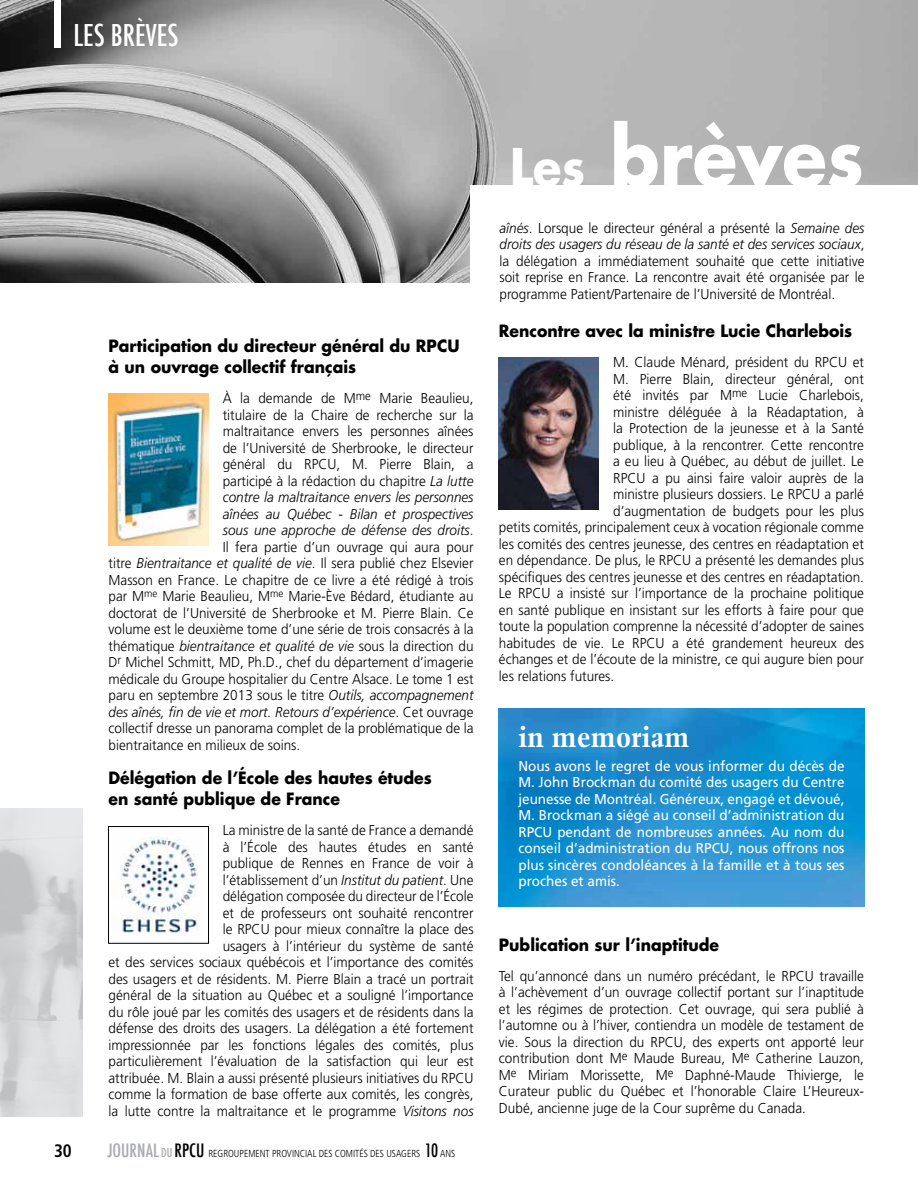
<style>
.page{position:relative;width:918px;height:1188px;background:#fff}
.page>*{position:absolute;margin:0;border:0;box-sizing:border-box;transform-origin:0 0}
.t1{font:700 79.05px "Futura";color:#fff;scale:.92 1}
.t2{font:500 condensed 29.4px "Futura";color:#fff}
.t3{font:700 28.5px "Trump Mediaeval";color:#fff;scale:.95 1}
.t4{font:700 condensed 18px "Frutiger";color:#000;scale:.95 1}
.t5{font:700 16.5px/21px "Futura";color:#000;scale:.95 1}
.t6{font:300 14.25px/16.5px "Frutiger";color:#000;text-align:justify;scale:.95 1}
.t7{font:14.25px/16.5px "Frutiger";color:#fff;text-align:justify;scale:.95 1}
.t8{font:italic 300 14.25px "Frutiger";color:#000;scale:.95 1}
.t9{font:300 condensed 10.2px "Frutiger";color:#000;scale:.95 1}
.s1{font-style:italic}
.s2{font-style:normal}
.s3{font-family:"Futura";font-weight:500;font-size:18px;color:#a9abae}
.s4{font-family:"Futura";font-weight:500;font-size:12px;color:#a9abae}
.s5{font-family:"Futura";font-weight:500;font-size:18px}
.s6{font-size:50.55px}
</style>
<div class="page">
<img style="left:0;top:0;width:918px;height:283px">
<div style="left:471px;top:186px;width:447px;height:220px;background:#fff"></div>
<div style="left:54px;top:0;width:6px;height:48px;background:#fff"></div>
<img style="left:0;top:809px;width:82px;height:308px">
<img style="left:119px;top:837px;width:80px;height:96px">
<div style="left:108px;top:826px;width:101px;height:117px;border:1px solid #000"></div>
<img style="left:109px;top:393px;width:100px;height:152px">
<img style="left:499px;top:357px;width:100px;height:153px">
<img style="left:499px;top:708px;width:365px;height:199px">
<h2 class="t2" style="left:73px;top:17px;width:94px">LES BRÈVES</h2>
<p class="t5" style="left:109px;top:335px;width:371px">Participation du directeur général du RPCU à un ouvrage collectif français</p>
<p class="t6" style="left:223px;top:390px;width:266px">À la demande de M<sup>me</sup> Marie Beaulieu,</p>
<p class="t6" style="left:223px;top:407px;width:265px">titulaire de la Chaire de recherche sur la</p>
<p class="t6" style="left:223px;top:423px;width:266px">maltraitance envers les personnes aînées</p>
<p class="t6" style="left:223px;top:440px;width:266px">de l’Université de Sherbrooke, le directeur</p>
<p class="t6" style="left:223px;top:456px;width:265px">général du RPCU, M. Pierre Blain, a</p>
<p class="t6" style="left:223px;top:473px;width:265px">participé à la rédaction du chapitre <span class="s1">La lutte</span></p>
<p class="t8" style="left:223px;top:489px;width:266px">contre la maltraitance envers les personnes</p>
<p class="t8" style="left:223px;top:506px;width:266px">aînées au Québec - Bilan et prospectives</p>
<p class="t8" style="left:223px;top:522px;width:266px">sous une approche de défense des droits<span class="s2">.</span></p>
<p class="t6" style="left:223px;top:539px;width:266px">Il fera partie d’un ouvrage qui aura pour</p>
<p class="t6" style="left:109px;top:555px;width:386px">titre <span class="s1">Bientraitance et qualité de vie</span>. Il sera publié chez Elsevier</p>
<p class="t6" style="left:109px;top:572px;width:386px">Masson en France. Le chapitre de ce livre a été rédigé à trois</p>
<p class="t6" style="left:109px;top:588px;width:386px">par M<sup>me</sup> Marie Beaulieu, M<sup>me</sup> Marie-Ève Bédard, étudiante au</p>
<p class="t6" style="left:109px;top:605px;width:386px">doctorat de l’Université de Sherbrooke et M. Pierre Blain. Ce</p>
<p class="t6" style="left:109px;top:621px;width:386px">volume est le deuxième tome d’une série de trois consacrés à la</p>
<p class="t6" style="left:109px;top:638px;width:386px">thématique <span class="s1">bientraitance et qualité de vie</span> sous la direction du</p>
<p class="t6" style="left:109px;top:654px;width:386px">D<sup>r</sup> Michel Schmitt, MD, Ph.D., chef du département d’imagerie</p>
<p class="t6" style="left:109px;top:671px;width:386px">médicale du Groupe hospitalier du Centre Alsace. Le tome 1 est</p>
<p class="t6" style="left:109px;top:687px;width:386px">paru en septembre 2013 sous le titre <span class="s1">Outils, accompagnement</span></p>
<p class="t8" style="left:109px;top:704px;width:386px">des aînés, fin de vie et mort. Retours d’expérience<span class="s2">. Cet ouvrage</span></p>
<p class="t6" style="left:109px;top:720px;width:386px">collectif dresse un panorama complet de la problématique de la</p>
<p class="t6" style="left:109px;top:737px;width:203px">bientraitance en milieux de soins.</p>
<p class="t5" style="left:109px;top:767px;width:342px">Délégation de l’École des hautes études en santé publique de France</p>
<p class="t6" style="left:109px;top:822px;width:386px;text-align:right">La ministre de la santé de France a demandé<br>à l’École des hautes études en santé<br>publique de Rennes en France de voir à<br>l’établissement d’un <span class="s1">Institut du patient</span>. Une<br>délégation composée du directeur de l’École<br>et de professeurs ont souhaité rencontrer<br>le RPCU pour mieux connaître la place des<br>usagers à l’intérieur du système de santé<br>et des services sociaux québécois et l’importance des comités des usagers et de résidents. M. Pierre Blain a tracé un portrait général de la situation au Québec et a souligné l’importance du rôle joué par les comités des usagers et de résidents dans la défense des droits des usagers. La délégation a été fortement impressionnée par les fonctions légales des comités, plus particulièrement l’évaluation de la satisfaction qui leur est attribuée. M. Blain a aussi présenté plusieurs initiatives du RPCU comme la formation de base offerte aux comités, les congrès, la lutte contre la maltraitance et le programme <span class="s1">Visitons nos</span></p>
<p class="t4" style="left:54px;top:1140px;width:20px">30</p>
<p class="t9" style="left:107px;top:1148px;width:357px"><span class="s3">JOURNAL</span> <span class="s4">DU</span> <span class="s5">RPCU</span> REGROUPEMENT PROVINCIAL DES COMITÉS DES USAGERS <span class="s5">10</span> ANS</p>
<h1 class="t1" style="left:510px;top:102px;width:386px"><span class="s6">Les</span> brèves</h1>
<p class="t6" style="left:500px;top:219px;width:386px"><span class="s1">aînés</span>. Lorsque le directeur général a présenté la <span class="s1">Semaine des droits des usagers du réseau de la santé et des services sociaux</span>, la délégation a immédiatement souhaité que cette initiative soit reprise en France. La rencontre avait été organisée par le programme Patient/Partenaire de l’Université de Montréal.</p>
<p class="t5" style="left:499px;top:320px;width:373px">Rencontre avec la ministre Lucie Charlebois</p>
<p class="t6" style="left:613px;top:354px;width:265px">M. Claude Ménard, président du RPCU et</p>
<p class="t6" style="left:613px;top:370px;width:266px">M. Pierre Blain, directeur général, ont</p>
<p class="t6" style="left:613px;top:387px;width:266px">été invités par M<sup>me</sup> Lucie Charlebois,</p>
<p class="t6" style="left:613px;top:403px;width:266px">ministre déléguée à la Réadaptation, à</p>
<p class="t6" style="left:613px;top:420px;width:266px">la Protection de la jeunesse et à la Santé</p>
<p class="t6" style="left:613px;top:436px;width:265px">publique, à la rencontrer. Cette rencontre</p>
<p class="t6" style="left:613px;top:453px;width:266px">a eu lieu à Québec, au début de juillet. Le</p>
<p class="t6" style="left:613px;top:469px;width:266px">RPCU a pu ainsi faire valoir auprès de la</p>
<p class="t6" style="left:613px;top:486px;width:266px">ministre plusieurs dossiers. Le RPCU a parlé</p>
<p class="t6" style="left:613px;top:502px;width:266px">d’augmentation de budgets pour les plus</p>
<p class="t6" style="left:499px;top:519px;width:386px">petits comités, principalement ceux à vocation régionale comme</p>
<p class="t6" style="left:499px;top:535px;width:386px">les comités des centres jeunesse, des centres en réadaptation et</p>
<p class="t6" style="left:499px;top:552px;width:386px">en dépendance. De plus, le RPCU a présenté les demandes plus</p>
<p class="t6" style="left:499px;top:568px;width:386px">spécifiques des centres jeunesse et des centres en réadaptation.</p>
<p class="t6" style="left:499px;top:585px;width:386px">Le RPCU a insisté sur l’importance de la prochaine politique</p>
<p class="t6" style="left:499px;top:601px;width:386px">en santé publique en insistant sur les efforts à faire pour que</p>
<p class="t6" style="left:499px;top:618px;width:386px">toute la population comprenne la nécessité d’adopter de saines</p>
<p class="t6" style="left:499px;top:634px;width:386px">habitudes de vie. Le RPCU a été grandement heureux des</p>
<p class="t6" style="left:499px;top:651px;width:386px">échanges et de l’écoute de la ministre, ce qui augure bien pour</p>
<p class="t6" style="left:499px;top:667px;width:123px">les relations futures.</p>
<h3 class="t3" style="left:518px;top:719px;width:182px">in memoriam</h3>
<p class="t7" style="left:518px;top:757px;width:345px">Nous avons le regret de vous informer du décès de M. John Brockman du comité des usagers du Centre jeunesse de Montréal. Généreux, engagé et dévoué, M. Brockman a siégé au conseil d’administration du RPCU pendant de nombreuses années. Au nom du conseil d’administration du RPCU, nous offrons nos plus sincères condoléances à la famille et à tous ses proches et amis.</p>
<p class="t5" style="left:499px;top:933px;width:233px">Publication sur l’inaptitude</p>
<p class="t6" style="left:499px;top:967px;width:386px">Tel qu’annoncé dans un numéro précédant, le RPCU travaille à l’achèvement d’un ouvrage collectif portant sur l’inaptitude et les régimes de protection. Cet ouvrage, qui sera publié à l’automne ou à l’hiver, contiendra un modèle de testament de vie. Sous la direction du RPCU, des experts ont apporté leur contribution dont M<sup>e</sup> Maude Bureau, M<sup>e</sup> Catherine Lauzon, M<sup>e</sup> Miriam Morissette, M<sup>e</sup> Daphné-Maude Thivierge, le Curateur public du Québec et l’honorable Claire L’Heureux-Dubé, ancienne juge de la Cour suprême du Canada.</p>
</div>
